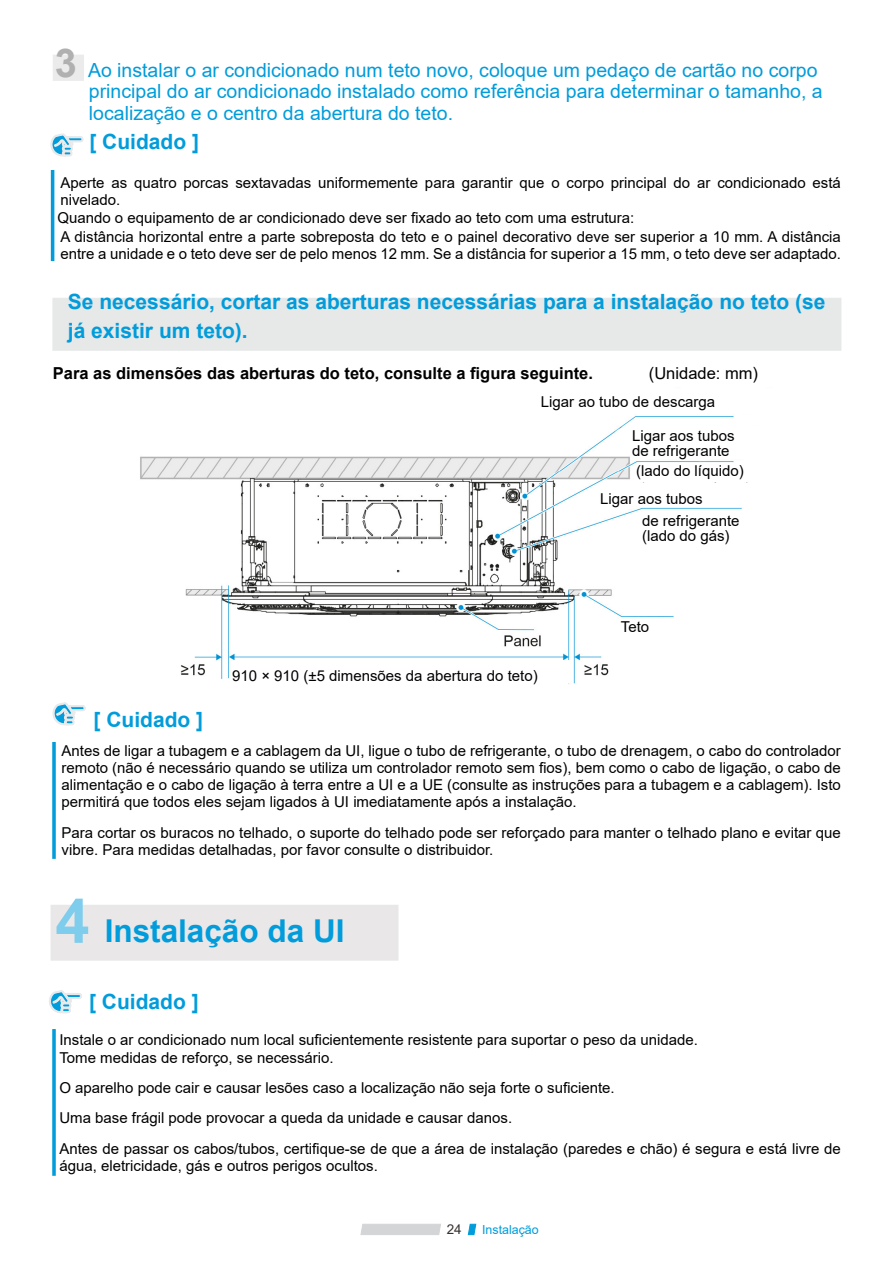
<style>
.page{position:relative;width:893px;height:1263px;background:#fff}
.page>*{position:absolute;margin:0;border:0;box-sizing:border-box;transform-origin:0 0}
.t1{font:700 61.5px "Arial";color:#7fcded}
.t2{font:700 31.5px "Arial";color:#009cdb}
.t3{font:700 21px/28.2px "Arial";color:#009cdb}
.t4{font:19.5px/21.3px "Arial";color:#009cdb}
.t5{font:700 16.5px "Arial";color:#000}
.t6{font:16.5px "Arial";color:#000}
.t7{font:15px/17.1px "Arial";color:#000}
.t8{font:13.5px "Arial";color:#383230}
.t9{font:12.45px "Arial";color:#009cdb}
.s1{font-weight:700;font-size:39.6px;color:#b0b0b1}
</style>
<div class="page">
<svg style="left:361px;top:1224px;width:80px;height:10px"></svg>
<svg style="left:468px;top:1224px;width:8px;height:10px"></svg>
<div style="left:53px;top:55px;width:31px;height:25px;background:#ecebeb"></div>
<hr style="left:51px;top:170px;width:3px;height:91px;background:#009cdb">
<div style="left:53px;top:298px;width:788px;height:52px;background:#e7e8e8"></div>
<svg style="left:52px;top:742px;width:4px;height:117px"></svg>
<div style="left:51px;top:905px;width:347px;height:56px;background:#e9e7e8"></div>
<svg style="left:49px;top:990px;width:33px;height:23px"></svg>
<svg style="left:51px;top:134px;width:32px;height:22px"></svg>
<svg style="left:53px;top:703px;width:32px;height:22px"></svg>
<svg style="left:52px;top:1029px;width:4px;height:147px"></svg>
<img style="left:140px;top:416px;width:608px;height:268px">
<div style="left:632px;top:426px;width:206px;height:32px;background:#fff"></div>
<div style="left:600px;top:489px;width:182px;height:17px;background:#fff"></div>
<div style="left:642px;top:510px;width:129px;height:54px;background:#fff"></div>
<div style="left:621px;top:621px;width:50px;height:17px;background:#fff"></div>
<div style="left:232px;top:659px;width:338px;height:23px;background:#fff"></div>
<div style="left:636px;top:465px;width:129px;height:17px;background:#fff"></div>
<h3 class="t4" style="left:89px;top:59px;width:735px;text-indent:-34px"><span class="s1">3</span> Ao instalar o ar condicionado num teto novo, coloque um pedaço de cartão no corpo principal do ar condicionado instalado como referência para determinar o tamanho, a localização e o centro da abertura do teto.</h3>
<h3 class="t3" style="left:89px;top:128px;width:111px">[ Cuidado ]</h3>
<p class="t7" style="left:57px;top:174px;width:785px;line-height:17.9px">Aperte as quatro porcas sextavadas uniformemente para garantir que o corpo principal do ar condicionado está nivelado.<br>Quando o equipamento de ar condicionado deve ser fixado ao teto com uma estrutura:<br>A distância horizontal entre a parte sobreposta do teto e o painel decorativo deve ser superior a 10 mm. A distância</p>
<p class="t7" style="left:60px;top:245px;width:782px">entre a unidade e o teto deve ser de pelo menos 12 mm. Se a distância for superior a 15 mm, o teto deve ser adaptado.</p>
<h3 class="t3" style="left:68px;top:288px;width:759px">Se necessário, cortar as aberturas necessárias para a instalação no teto (se já existir um teto).</h3>
<p class="t5" style="left:53px;top:361px;width:542px">Para as dimensões das aberturas do teto, consulte a figura seguinte.</p>
<p class="t6" style="left:649px;top:362px;width:111px">(Unidade: mm)</p>
<p class="t7" style="left:541px;top:393px;width:176px">Ligar ao tubo de descarga</p>
<p class="t7" style="left:632px;top:428px;width:104px;line-height:15px">Ligar aos tubos de refrigerante</p>
<p class="t7" style="left:642px;top:488px;width:99px;line-height:21.5px;text-indent:-42px">Ligar aos tubos<br>de refrigerante</p>
<p class="t7" style="left:642px;top:527px;width:89px">(lado do gás)</p>
<p class="t7" style="left:636px;top:462px;width:109px">(lado do líquido)</p>
<p class="t7" style="left:232px;top:667px;width:307px">910 × 910 (±5 dimensões da abertura do teto)</p>
<p class="t7" style="left:621px;top:618px;width:30px">Teto</p>
<h3 class="t3" style="left:94px;top:706px;width:111px">[ Cuidado ]</h3>
<p class="t7" style="left:62px;top:742px;width:781px;text-align:justify">Antes de ligar a tubagem e a cablagem da UI, ligue o tubo de refrigerante, o tubo de drenagem, o cabo do controlador remoto (não é necessário quando se utiliza um controlador remoto sem fios), bem como o cabo de ligação, o cabo de alimentação e o cabo de ligação à terra entre a UI e a UE (consulte as instruções para a tubagem e a cablagem). Isto permitirá que todos eles sejam ligados à UI imediatamente após a instalação.</p>
<p class="t7" style="left:62px;top:824px;width:781px">Para cortar os buracos no telhado, o suporte do telhado pode ser reforçado para manter o telhado plano e evitar que vibre. Para medidas detalhadas, por favor consulte o distribuidor.</p>
<h1 class="t1" style="left:55px;top:878px;width:36px">4</h1>
<h2 class="t2" style="left:105px;top:909px;width:241px">Instalação da UI</h2>
<h3 class="t3" style="left:89px;top:988px;width:111px">[ Cuidado ]</h3>
<p class="t7" style="left:59px;top:1031px;width:640px;line-height:18px">Instale o ar condicionado num local suficientemente resistente para suportar o peso da unidade.<br>Tome medidas de reforço, se necessário.</p>
<p class="t7" style="left:59px;top:1072px;width:783px;line-height:30.3px">O aparelho pode cair e causar lesões caso a localização não seja forte o suficiente.<br>Uma base frágil pode provocar a queda da unidade e causar danos.<br>Antes de passar os cabos/tubos, certifique-se de que a área de instalação (paredes e chão) é segura e está livre de</p>
<p class="t7" style="left:59px;top:1157px;width:320px">água, eletricidade, gás e outros perigos ocultos.</p>
<p class="t8" style="left:447px;top:1220px;width:17px">24</p>
<p class="t9" style="left:482px;top:1221px;width:58px">Instalação</p>
</div>
